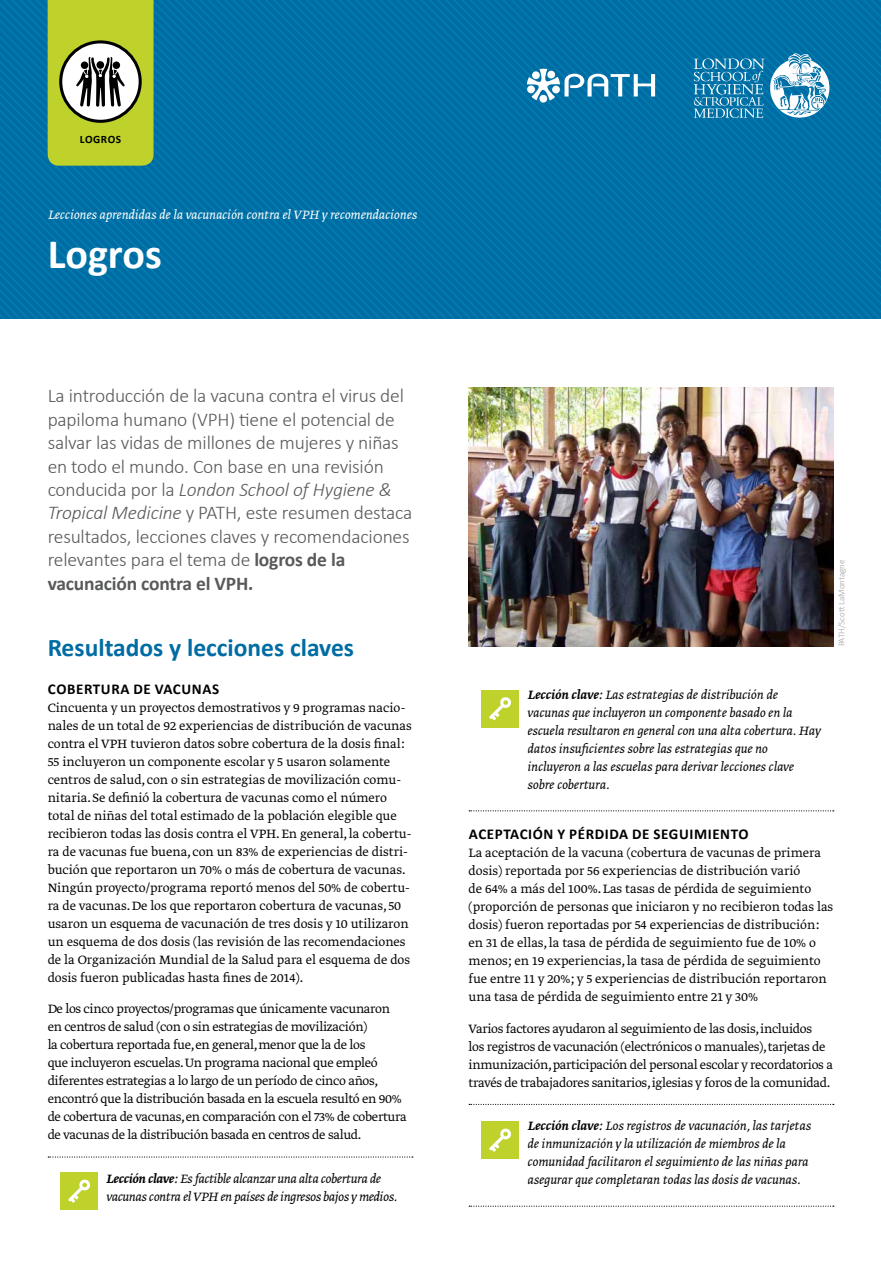
<style>
.page{position:relative;width:881px;height:1263px;background:#fff}
.page>*{position:absolute;margin:0;border:0;box-sizing:border-box;transform-origin:0 0}
.t1{font:700 42px "Calibri";color:#fff}
.t2{font:700 25.5px "Calibri";color:#006ca3}
.t3{font:300 19.5px/23.4px "Calibri";letter-spacing:-.01em;color:#58595b}
.t4{font:700 15px "Calibri";letter-spacing:.04em;color:#000}
.t5{font:300 14.25px/18px "Greta Text Pro";color:#000}
.t6{font:300 14.25px/18px "Greta Text Pro";letter-spacing:-.02em;color:#000}
.t7{font:italic 300 14.25px/18px "Greta Text Pro";color:#000}
.t8{font:italic 300 14.25px/18px "Greta Text Pro";letter-spacing:-.02em;color:#000}
.t9{font:italic 300 14.25px "Greta Text Pro";color:#fff}
.t10{font:700 11.25px "Calibri";letter-spacing:.05em;color:#000}
.t11{font:300 9px "Calibri";color:#a1a1a4}
.s1{font-style:italic}
.s2{font-weight:700}
.s3{font-weight:500}
</style>
<div class="page">
<svg style="left:48px;top:1156px;width:365px;height:1px"></svg>
<div style="left:60px;top:1172px;width:38px;height:38px;background:#bfd22b"></div>
<svg style="left:68px;top:1179px;width:23px;height:24px"></svg>
<svg style="left:469px;top:810px;width:364px;height:1px"></svg>
<svg style="left:469px;top:1104px;width:364px;height:1px"></svg>
<svg style="left:469px;top:1205px;width:364px;height:2px"></svg>
<div style="left:481px;top:690px;width:38px;height:37px;background:#bfd22b"></div>
<svg style="left:489px;top:697px;width:22px;height:23px"></svg>
<div style="left:481px;top:1121px;width:38px;height:38px;background:#bfd22b"></div>
<svg style="left:489px;top:1128px;width:22px;height:24px"></svg>
<img style="left:468px;top:388px;width:365px;height:258px">
<svg style="left:154px;top:0;width:9px;height:319px;background:#0070a6"></svg>
<svg style="left:163px;top:0;width:8px;height:319px;background:#0070a6"></svg>
<svg style="left:171px;top:0;width:8px;height:319px;background:#0070a6"></svg>
<svg style="left:179px;top:0;width:8px;height:319px;background:#0070a6"></svg>
<svg style="left:187px;top:0;width:8px;height:319px;background:#0070a6"></svg>
<svg style="left:195px;top:0;width:8px;height:319px;background:#0070a6"></svg>
<svg style="left:203px;top:0;width:9px;height:319px;background:#0070a6"></svg>
<svg style="left:212px;top:0;width:8px;height:319px;background:#0070a6"></svg>
<svg style="left:220px;top:0;width:8px;height:319px;background:#0070a6"></svg>
<svg style="left:228px;top:0;width:8px;height:319px;background:#0070a6"></svg>
<svg style="left:236px;top:0;width:8px;height:319px;background:#0070a6"></svg>
<svg style="left:244px;top:0;width:9px;height:319px;background:#0070a6"></svg>
<svg style="left:253px;top:0;width:8px;height:319px;background:#0070a6"></svg>
<svg style="left:261px;top:0;width:8px;height:319px;background:#0070a6"></svg>
<svg style="left:269px;top:0;width:8px;height:319px;background:#0070a6"></svg>
<svg style="left:277px;top:0;width:8px;height:319px;background:#0070a6"></svg>
<svg style="left:285px;top:0;width:8px;height:319px;background:#0070a6"></svg>
<svg style="left:293px;top:0;width:9px;height:319px;background:#0070a6"></svg>
<svg style="left:302px;top:0;width:8px;height:319px;background:#0070a6"></svg>
<svg style="left:310px;top:0;width:8px;height:319px;background:#0070a6"></svg>
<svg style="left:318px;top:0;width:8px;height:319px;background:#0070a6"></svg>
<svg style="left:326px;top:0;width:8px;height:319px;background:#0070a6"></svg>
<svg style="left:334px;top:0;width:8px;height:319px;background:#0070a6"></svg>
<svg style="left:342px;top:0;width:9px;height:319px;background:#0070a6"></svg>
<svg style="left:351px;top:0;width:8px;height:319px;background:#0070a6"></svg>
<svg style="left:359px;top:0;width:8px;height:319px;background:#0070a6"></svg>
<svg style="left:367px;top:0;width:8px;height:319px;background:#0070a6"></svg>
<svg style="left:375px;top:0;width:8px;height:319px;background:#0070a6"></svg>
<svg style="left:383px;top:0;width:9px;height:319px;background:#0070a6"></svg>
<svg style="left:392px;top:0;width:8px;height:319px;background:#0070a6"></svg>
<svg style="left:400px;top:0;width:8px;height:319px;background:#0070a6"></svg>
<svg style="left:408px;top:0;width:8px;height:319px;background:#0070a6"></svg>
<svg style="left:416px;top:0;width:8px;height:319px;background:#0070a6"></svg>
<svg style="left:424px;top:0;width:8px;height:319px;background:#0070a6"></svg>
<svg style="left:432px;top:0;width:9px;height:319px;background:#0070a6"></svg>
<svg style="left:441px;top:0;width:8px;height:319px;background:#0070a6"></svg>
<svg style="left:449px;top:0;width:8px;height:319px;background:#0070a6"></svg>
<svg style="left:457px;top:0;width:8px;height:319px;background:#0070a6"></svg>
<svg style="left:465px;top:0;width:8px;height:319px;background:#0070a6"></svg>
<svg style="left:473px;top:0;width:9px;height:319px;background:#0070a6"></svg>
<svg style="left:482px;top:0;width:8px;height:319px;background:#0070a6"></svg>
<svg style="left:490px;top:0;width:8px;height:319px;background:#0070a6"></svg>
<svg style="left:498px;top:0;width:8px;height:319px;background:#0070a6"></svg>
<svg style="left:506px;top:0;width:8px;height:319px;background:#0070a6"></svg>
<svg style="left:514px;top:0;width:8px;height:319px;background:#0070a6"></svg>
<svg style="left:522px;top:0;width:9px;height:319px;background:#0070a6"></svg>
<svg style="left:531px;top:0;width:8px;height:319px;background:#0070a6"></svg>
<svg style="left:539px;top:0;width:8px;height:319px;background:#0071a6"></svg>
<svg style="left:547px;top:0;width:8px;height:319px;background:#0070a6"></svg>
<svg style="left:555px;top:0;width:8px;height:319px;background:#0070a6"></svg>
<svg style="left:563px;top:0;width:8px;height:319px;background:#0070a6"></svg>
<svg style="left:571px;top:0;width:9px;height:319px;background:#0070a6"></svg>
<svg style="left:580px;top:0;width:8px;height:319px;background:#0070a6"></svg>
<svg style="left:588px;top:0;width:8px;height:319px;background:#0070a6"></svg>
<svg style="left:596px;top:0;width:8px;height:319px;background:#0070a6"></svg>
<svg style="left:604px;top:0;width:8px;height:319px;background:#0070a6"></svg>
<svg style="left:612px;top:0;width:9px;height:319px;background:#0070a6"></svg>
<svg style="left:621px;top:0;width:8px;height:319px;background:#0070a6"></svg>
<svg style="left:629px;top:0;width:8px;height:319px;background:#0070a6"></svg>
<svg style="left:637px;top:0;width:8px;height:319px;background:#0070a6"></svg>
<svg style="left:645px;top:0;width:8px;height:319px;background:#0070a6"></svg>
<svg style="left:653px;top:0;width:8px;height:319px;background:#0272a7"></svg>
<svg style="left:661px;top:0;width:9px;height:319px;background:#0070a6"></svg>
<svg style="left:670px;top:0;width:8px;height:319px;background:#0070a6"></svg>
<svg style="left:678px;top:0;width:8px;height:319px;background:#0070a6"></svg>
<svg style="left:686px;top:0;width:7px;height:319px;background:#0070a6"></svg>
<svg style="left:693px;top:0;width:187px;height:319px;background:#0b77aa"></svg>
<svg style="left:526px;top:69px;width:128px;height:32px"></svg>
<svg style="left:0;top:0;width:153px;height:319px;background:#408e87"></svg>
<p class="t10" style="left:80px;top:132px;width:43px">LOGROS</p>
<p class="t9" style="left:48px;top:206px;width:371px">Lecciones aprendidas de la vacunación contra el VPH y recomendaciones</p>
<h1 class="t1" style="left:48px;top:227px;width:116px">Logros</h1>
<p class="t3" style="left:48px;top:384px;width:366px">La introducción de la vacuna contra el virus del papiloma humano (VPH) tiene el potencial de salvar las vidas de millones de mujeres y niñas en todo el mundo. Con base en una revisión conducida por la <span class="s1">London School of Hygiene &amp; Tropical Medicine</span> y PATH, este resumen destaca resultados, lecciones claves y recomendaciones relevantes para el tema de <span class="s2">logros de la vacunación contra el VPH.</span></p>
<h2 class="t2" style="left:48px;top:631px;width:308px">Resultados y lecciones claves</h2>
<p class="t4" style="left:48px;top:679px;width:173px">COBERTURA DE VACUNAS</p>
<p class="t5" style="left:48px;top:699px;width:365px">Cincuenta y un proyectos demostrativos y 9 programas nacio&shy;nales de un total de 92 experiencias de distribución de vacunas contra el VPH tuvieron datos sobre cobertura de la dosis final:<br>55 incluyeron un componente escolar y 5 usaron solamente centros de salud, con o sin estrategias de movilización comu&shy;nitaria. Se definió la cobertura de vacunas como el número total de niñas del total estimado de la población elegible que recibieron todas las dosis contra el VPH. En general, la cobertu&shy;ra de vacunas fue buena, con un 83% de experiencias de distri&shy;bución que reportaron un 70% o más de cobertura de vacunas.<br>Ningún proyecto/programa reportó menos del 50% de cobertu&shy;ra de vacunas. De los que reportaron cobertura de vacunas, 50 usaron un esquema de vacunación de tres dosis y 10 utilizaron un esquema de dos dosis (las revisión de las recomendaciones de la Organización Mundial de la Salud para el esquema de dos dosis fueron publicadas hasta fines de 2014).</p>
<p class="t6" style="left:48px;top:1001px;width:360px">De los cinco proyectos/programas que únicamente vacunaron en centros de salud (con o sin estrategias de movilización)<br>la cobertura reportada fue, en general, menor que la de los<br>que incluyeron escuelas. Un programa nacional que empleó diferentes estrategias a lo largo de un período de cinco años, encontró que la distribución basada en la escuela resultó en 90% de cobertura de vacunas, en comparación con el 73% de cobertura de vacunas de la distribución basada en centros de salud.</p>
<p class="t8" style="left:106px;top:1170px;width:292px"><span class="s3">Lección clave:</span> Es factible alcanzar una alta cobertura de vacunas contra el VPH en países de ingresos bajos y medios.</p>
<p class="t11" style="left:835px;top:646px;width:88px;rotate:-90deg">PATH/Scott LaMontagne</p>
<p class="t7" style="left:527px;top:686px;width:294px"><span class="s3">Lección clave:</span> Las estrategias de distribución de vacunas que incluyeron un componente basado en la escuela resultaron en general con una alta cobertura. Hay datos insuficientes sobre las estrategias que no incluyeron a las escuelas para derivar lecciones clave sobre cobertura.</p>
<p class="t4" style="left:468px;top:825px;width:281px">ACEPTACIÓN Y PÉRDIDA DE SEGUIMIENTO</p>
<p class="t5" style="left:468px;top:845px;width:366px">La aceptación de la vacuna (cobertura de vacunas de primera dosis) reportada por 56 experiencias de distribución varió<br>de 64% a más del 100%. Las tasas de pérdida de seguimiento (proporción de personas que iniciaron y no recibieron todas las dosis) fueron reportadas por 54 experiencias de distribución: en 31 de ellas, la tasa de pérdida de seguimiento fue de 10% o menos; en 19 experiencias, la tasa de pérdida de seguimiento fue entre 11 y 20%; y 5 experiencias de distribución reportaron una tasa de pérdida de seguimiento entre 21 y 30%</p>
<p class="t6" style="left:468px;top:1020px;width:366px">Varios factores ayudaron al seguimiento de las dosis, incluidos<br>los registros de vacunación (electrónicos o manuales), tarjetas de inmunización, participación del personal escolar y recordatorios a través de trabajadores sanitarios, iglesias y foros de la comunidad.</p>
<p class="t7" style="left:527px;top:1118px;width:285px"><span class="s3">Lección clave:</span> Los registros de vacunación, las tarjetas de inmunización y la utilización de miembros de la comunidad facilitaron el seguimiento de las niñas para asegurar que completaran todas las dosis de vacunas.</p>
</div>
